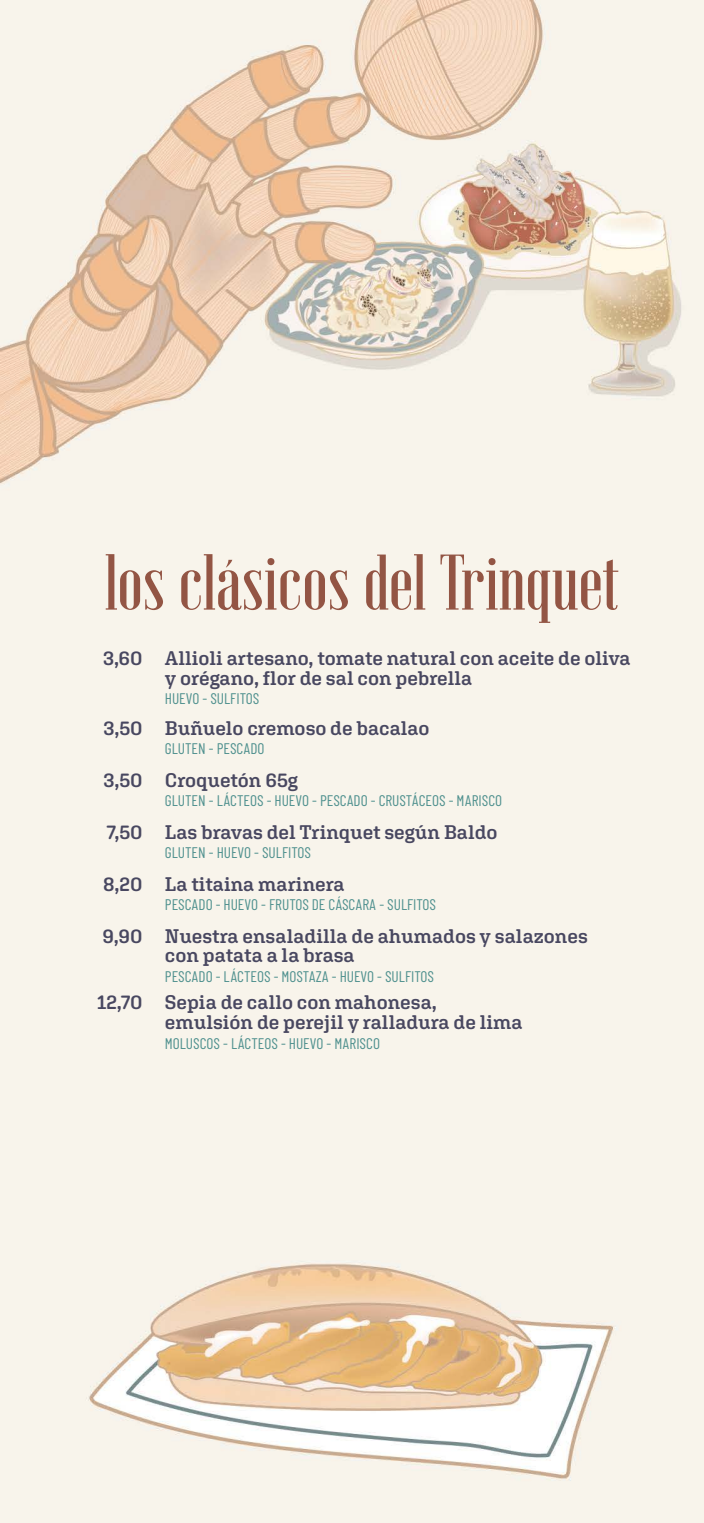
<style>
.page{position:relative;width:704px;height:1523px;background:#fff}
.page>*{position:absolute;margin:0;border:0;box-sizing:border-box;transform-origin:0 0}
.t1{font:600 condensed 78.75px "Emberly";letter-spacing:-.005em;color:#935544}
.t2{font:600 19.69px/19.7px "Aglet Slab";color:#484760}
.t3{font:15.31px "Barlow Condensed";color:#4e908e}
</style>
<div class="page">
<img style="left:0;top:0;width:703px;height:1522px">
<h1 class="t1" style="left:105px;top:543px;width:515px">los clásicos del Trinquet</h1>
<p class="t2" style="left:103px;top:648px;width:41px">3,60</p>
<p class="t2" style="left:165px;top:648px;width:467px">Allioli artesano, tomate natural con aceite de oliva y orégano, flor de sal con pebrella</p>
<p class="t3" style="left:165px;top:689px;width:96px">HUEVO - SULFITOS</p>
<p class="t2" style="left:103px;top:717px;width:40px">3,50</p>
<p class="t2" style="left:165px;top:717px;width:266px">Buñuelo cremoso de bacalao</p>
<p class="t3" style="left:165px;top:739px;width:101px">GLUTEN - PESCADO</p>
<p class="t2" style="left:103px;top:769px;width:40px">3,50</p>
<p class="t2" style="left:165px;top:769px;width:134px">Croquetón 65g</p>
<p class="t3" style="left:165px;top:791px;width:338px">GLUTEN - LÁCTEOS - HUEVO - PESCADO - CRUSTÁCEOS - MARISCO</p>
<p class="t2" style="left:107px;top:821px;width:37px">7,50</p>
<p class="t2" style="left:165px;top:821px;width:334px">Las bravas del Trinquet según Baldo</p>
<p class="t3" style="left:165px;top:843px;width:147px">GLUTEN - HUEVO - SULFITOS</p>
<p class="t2" style="left:103px;top:873px;width:41px">8,20</p>
<p class="t2" style="left:165px;top:873px;width:181px">La titaina marinera</p>
<p class="t3" style="left:165px;top:895px;width:272px">PESCADO - HUEVO - FRUTOS DE CÁSCARA - SULFITOS</p>
<p class="t2" style="left:102px;top:925px;width:42px">9,90</p>
<p class="t2" style="left:165px;top:925px;width:424px">Nuestra ensaladilla de ahumados y salazones con patata a la brasa</p>
<p class="t3" style="left:165px;top:967px;width:270px">PESCADO - LÁCTEOS - MOSTAZA - HUEVO - SULFITOS</p>
<p class="t2" style="left:97px;top:992px;width:47px">12,70</p>
<p class="t2" style="left:165px;top:992px;width:359px">Sepia de callo con mahonesa, emulsión de perejil y ralladura de lima</p>
<p class="t3" style="left:165px;top:1033px;width:216px">MOLUSCOS - LÁCTEOS - HUEVO - MARISCO</p>
</div>
